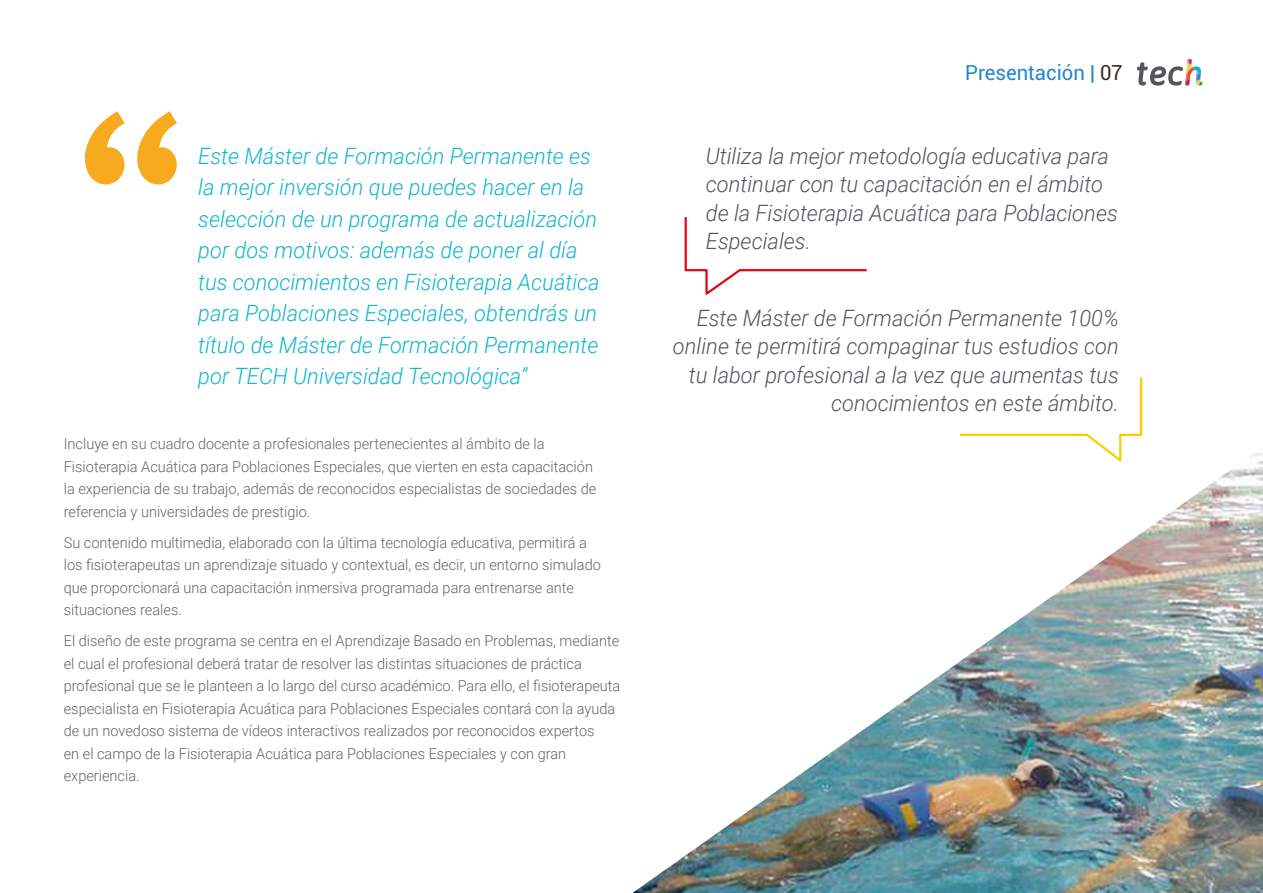
<style>
.page{position:relative;width:1263px;height:893px;background:#fff}
.page>*{position:absolute;margin:0;border:0;box-sizing:border-box;transform-origin:0 0}
.t1{font:italic 300 22.5px/31.5px "Roboto";color:#0fb6cf}
.t2{font:italic 300 22.5px/28.5px "Roboto";color:#52555b;text-align:right}
.t3{font:21px "Roboto";color:#2488c9}
.t4{font:300 15px/22.5px "Roboto";color:#61646a}
.s1{color:#312e20}
</style>
<div class="page">
<svg style="left:85px;top:111px;width:92px;height:73px"></svg>
<img style="left:632px;top:452px;width:631px;height:441px">
<svg style="left:958px;top:377px;width:185px;height:88px"></svg>
<svg style="left:684px;top:217px;width:183px;height:78px"></svg>
<svg style="left:1137px;top:59px;width:65px;height:27px"></svg>
<p class="t1" style="left:198px;top:139px;width:403px">Este Máster de Formación Permanente es la mejor inversión que puedes hacer en la selección de un programa de actualización por dos motivos: además de poner al día tus conocimientos en Fisioterapia Acuática para Poblaciones Especiales, obtendrás un título de Máster de Formación Permanente por TECH Universidad Tecnológica”</p>
<p class="t4" style="left:64px;top:432px;width:534px">Incluye en su cuadro docente a profesionales pertenecientes al ámbito de la Fisioterapia Acuática para Poblaciones Especiales, que vierten en esta capacitación la experiencia de su trabajo, además de reconocidos especialistas de sociedades de referencia y universidades de prestigio.</p>
<p class="t4" style="left:64px;top:531px;width:539px">Su contenido multimedia, elaborado con la última tecnología educativa, permitirá a los fisioterapeutas un aprendizaje situado y contextual, es decir, un entorno simulado que proporcionará una capacitación inmersiva programada para entrenarse ante situaciones reales.</p>
<p class="t4" style="left:64px;top:629px;width:558px">El diseño de este programa se centra en el Aprendizaje Basado en Problemas, mediante el cual el profesional deberá tratar de resolver las distintas situaciones de práctica profesional que se le planteen a lo largo del curso académico. Para ello, el fisioterapeuta especialista en Fisioterapia Acuática para Poblaciones Especiales contará con la ayuda de un novedoso sistema de vídeos interactivos realizados por reconocidos expertos<br>en el campo de la Fisioterapia Acuática para Poblaciones Especiales y con gran experiencia.</p>
<h2 class="t3" style="left:965px;top:57px;width:159px">Presentación | <span class="s1">07</span></h2>
<h1 class="t2" style="left:706px;top:140px;width:413px;text-align:left">Utiliza la mejor metodología educativa para continuar con tu capacitación en el ámbito de la Fisioterapia Acuática para Poblaciones Especiales.</h1>
<h1 class="t2" style="left:673px;top:303px;width:447px">Este Máster de Formación Permanente 100% online te permitirá compaginar tus estudios con tu labor profesional a la vez que aumentas tus conocimientos en este ámbito.</h1>
</div>
